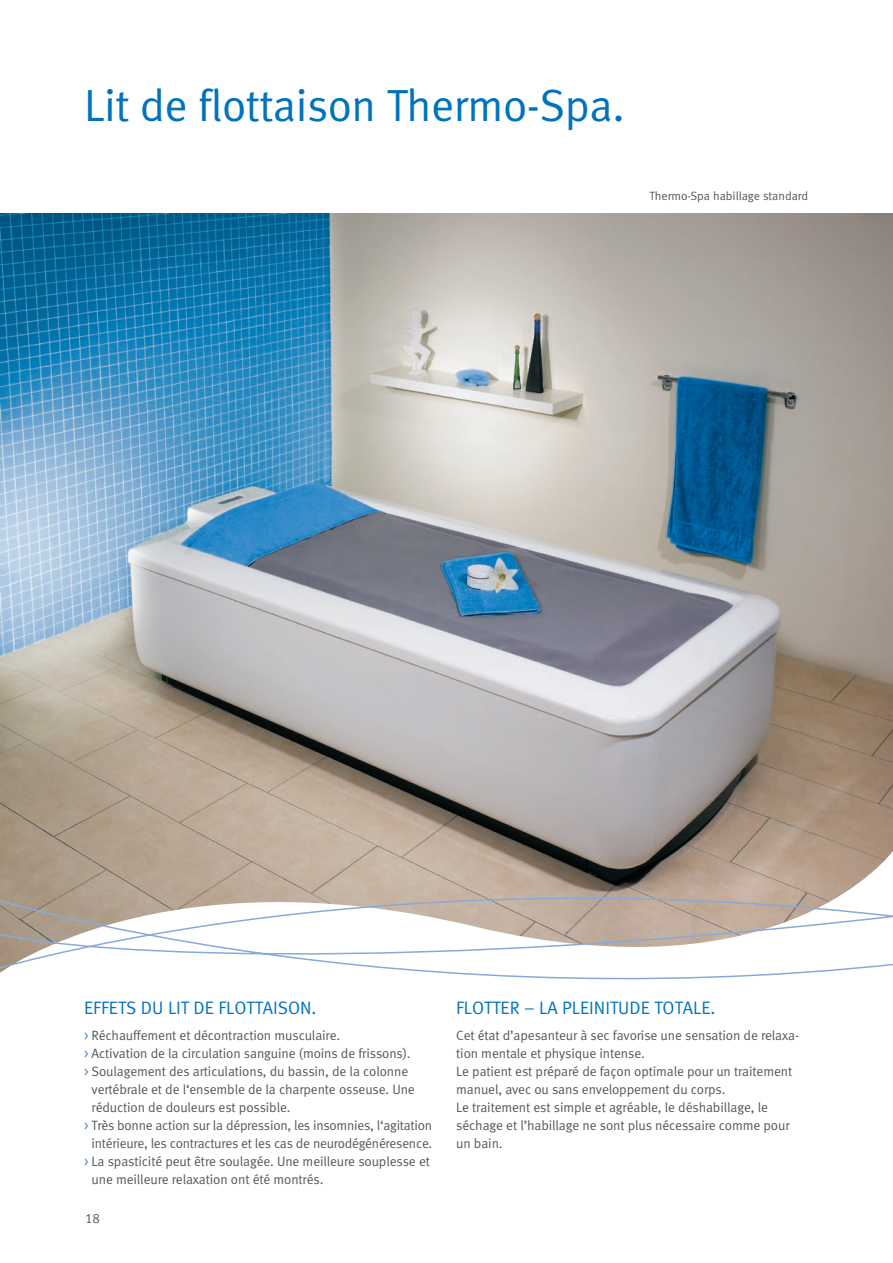
<style>
.page{position:relative;width:893px;height:1263px;background:#fff}
.page>*{position:absolute;margin:0;border:0;box-sizing:border-box;transform-origin:0 0}
.t1{font:45px "Meta Normal LF";letter-spacing:-.01em;color:#0073bc}
.t2{font:18px "Meta Normal LF";color:#0073bc}
.t3{font:13.5px/18px "Meta Normal LF";letter-spacing:-.01em;color:#57585a}
.t4{font:12px "Meta Normal LF";letter-spacing:-.005em;color:#57585a}
.s1{color:#4786c6}
</style>
<div class="page">
<img style="left:0;top:214px;width:893px;height:636px">
<svg style="left:0;top:850px;width:893px;height:130px;background:#ad9d8e"></svg>
<svg style="left:0;top:874px;width:893px;height:105px"></svg>
<h1 class="t1" style="left:84px;top:79px;width:542px">Lit de flottaison Thermo-Spa.</h1>
<p class="t4" style="left:649px;top:189px;width:160px">Thermo-Spa habillage standard</p>
<h2 class="t2" style="left:84px;top:997px;width:234px">EFFETS DU LIT DE FLOTTAISON.</h2>
<h2 class="t2" style="left:456px;top:997px;width:261px">FLOTTER – LA PLEINITUDE TOTALE.</h2>
<p class="t3" style="left:84px;top:1026px;width:258px"><span class="s1">&gt;</span> Réchauffement et décontraction musculaire.</p>
<p class="t3" style="left:84px;top:1044px;width:328px"><span class="s1">&gt;</span> Activation de la circulation sanguine (moins de frissons).</p>
<p class="t3" style="left:84px;top:1062px;width:326px"><span class="s1">&gt;</span> Soulagement des articulations, du bassin, de la colonne</p>
<p class="t3" style="left:92px;top:1080px;width:325px">vertébrale et de l‘ensemble de la charpente osseuse. Une</p>
<p class="t3" style="left:92px;top:1098px;width:200px">réduction de douleurs est possible.</p>
<p class="t3" style="left:84px;top:1116px;width:349px"><span class="s1">&gt;</span> Très bonne action sur la dépression, les insomnies, l‘agitation</p>
<p class="t3" style="left:92px;top:1134px;width:342px">intérieure, les contractures et les cas de neurodégénéresence.</p>
<p class="t3" style="left:84px;top:1152px;width:347px"><span class="s1">&gt;</span> La spasticité peut être soulagée. Une meilleure souplesse et</p>
<p class="t3" style="left:92px;top:1170px;width:233px">une meilleure relaxation ont été montrés.</p>
<p class="t3" style="left:456px;top:1026px;width:344px">Cet état d’apesanteur à sec favorise une sensation de relaxa&shy;tion mentale et physique intense.<br>Le patient est préparé de façon optimale pour un traitement manuel, avec ou sans enveloppement du corps.<br>Le traitement est simple et agréable, le déshabillage, le séchage et l’habillage ne sont plus nécessaire comme pour un bain.</p>
<p class="t3" style="left:85px;top:1209px;width:17px">18</p>
</div>
